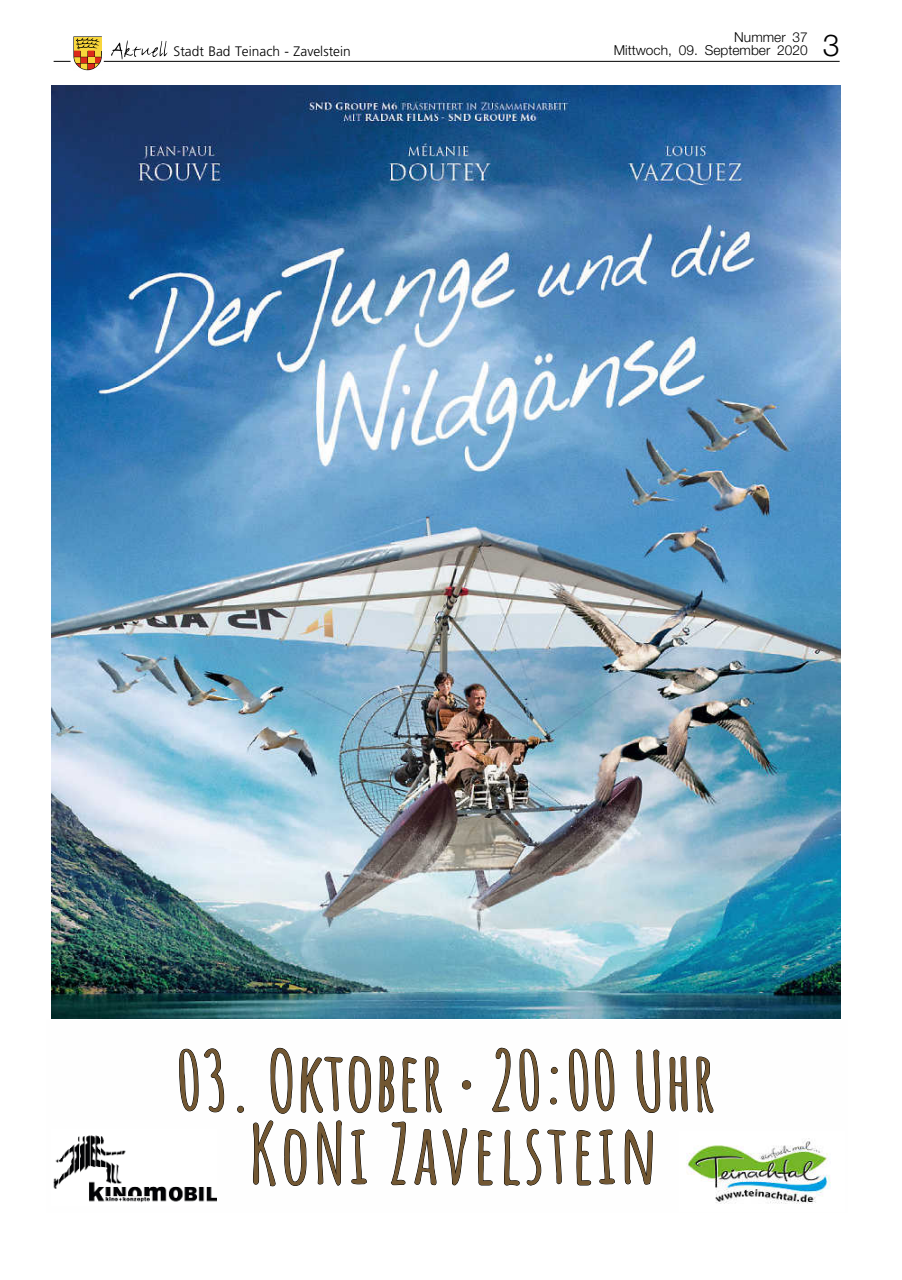
<style>
.page{position:relative;width:902px;height:1280px;background:#fff}
.page>*{position:absolute;margin:0;border:0;box-sizing:border-box;transform-origin:0 0}
.t1{font:700 81px/72.9px "Amatic SC";letter-spacing:.04em;color:#725732;text-align:center}
.t2{font:300 13.8px "Frutiger";color:#000}
.t3{font:300 13.65px "Helvetica Neue";color:#000}
.s1{font-size:30.3px}
.s2{font-family:"Minion Pro";font-weight:400}
</style>
<div class="page">
<svg style="left:111px;top:40px;width:57px;height:20px"></svg>
<hr style="left:104px;top:61px;width:735px;height:1px;background:#000">
<svg style="left:54px;top:36px;width:48px;height:35px"></svg>
<img style="left:52px;top:85px;width:788px;height:934px">
<svg style="left:179px;top:1048px;width:45px;height:65px"></svg>
<svg style="left:237px;top:1105px;width:7px;height:8px"></svg>
<svg style="left:378px;top:1055px;width:16px;height:58px"></svg>
<svg style="left:402px;top:1057px;width:15px;height:56px"></svg>
<svg style="left:424px;top:1056px;width:18px;height:57px"></svg>
<div style="left:462px;top:1080px;width:9px;height:9px;border:1px solid #000;border-radius:50%"></div>
<svg style="left:492px;top:1047px;width:19px;height:65px"></svg>
<svg style="left:519px;top:1048px;width:20px;height:63px"></svg>
<svg style="left:669px;top:1056px;width:19px;height:56px"></svg>
<svg style="left:696px;top:1056px;width:17px;height:57px"></svg>
<svg style="left:252px;top:958px;width:119px;height:229px"></svg>
<svg style="left:390px;top:1121px;width:16px;height:64px"></svg>
<svg style="left:414px;top:1128px;width:53px;height:58px"></svg>
<svg style="left:477px;top:1130px;width:16px;height:56px"></svg>
<svg style="left:504px;top:1129px;width:16px;height:57px"></svg>
<svg style="left:526px;top:1128px;width:15px;height:58px"></svg>
<svg style="left:547px;top:1048px;width:68px;height:138px"></svg>
<svg style="left:624px;top:879px;width:36px;height:306px"></svg>
<img style="left:686px;top:1138px;width:145px;height:66px">
<img style="left:53px;top:1135px;width:163px;height:68px">
<p class="t3" style="left:734px;top:29px;width:75px">Nummer 37</p>
<p class="t2" style="left:173px;top:44px;width:179px">Stadt Bad Teinach - Zavelstein</p>
<p class="t3" style="left:613px;top:42px;width:228px">Mittwoch, 09. September 2020 <span class="s1">3</span></p>
<h1 class="t1" style="left:176px;top:1039px;width:541px">03. Oktober <span class="s2">.</span> 20:00 Uhr<br>KoNi Zavelstein</h1>
</div>
